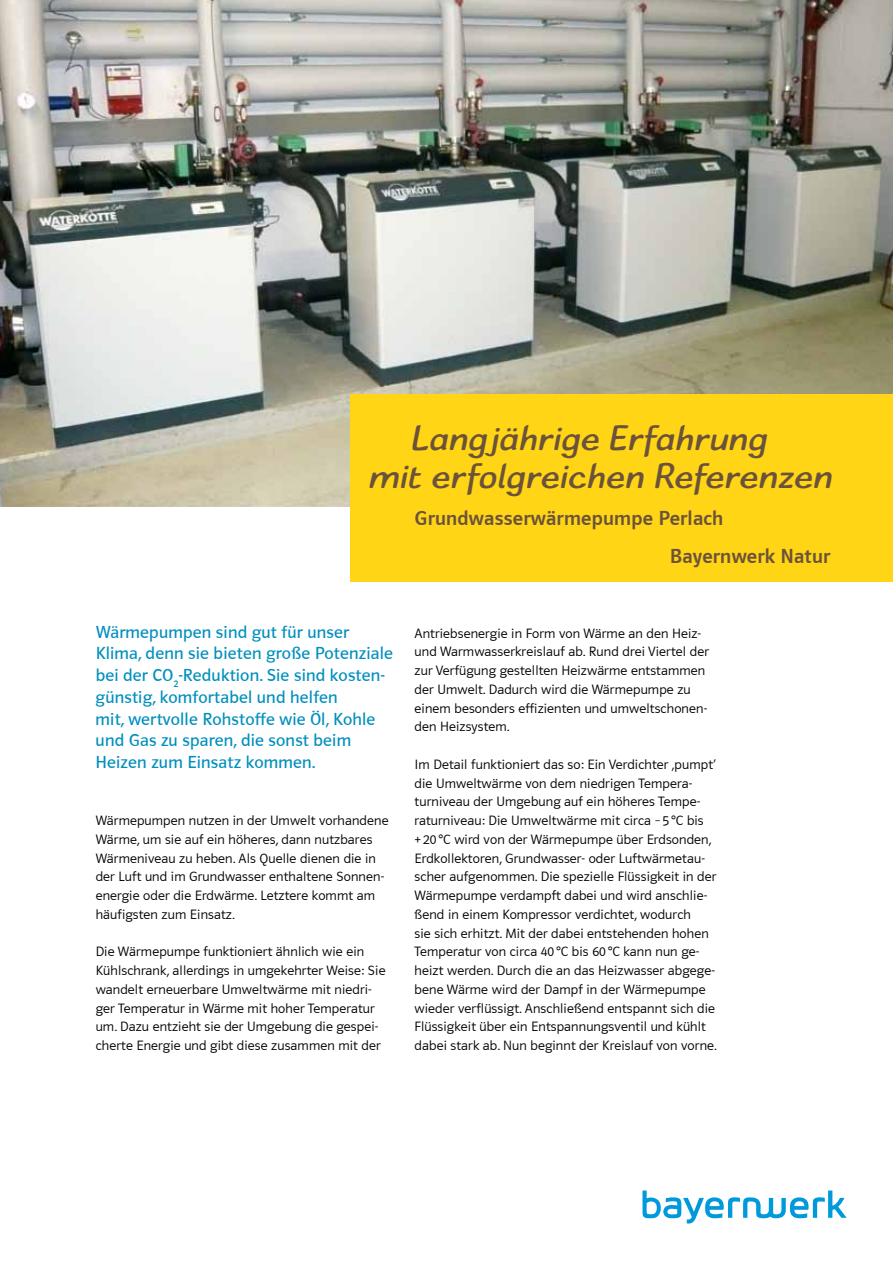
<style>
.page{position:relative;width:893px;height:1263px;background:#fff}
.page>*{position:absolute;margin:0;border:0;box-sizing:border-box;transform-origin:0 0}
.t1{font:33px/37.5px "E.ON";letter-spacing:.01em;color:#6b523a}
.t2{font:700 21px/37.5px "Polo 11 R Leicht";letter-spacing:.01em;color:#6b523a}
.t3{font:18px/21.8px "Polo 11 R";letter-spacing:.01em;color:#008fbe}
.t4{font:13.95px/18.8px "Polo 11 R Leicht";letter-spacing:.01em;color:#000}
</style>
<div class="page">
<svg style="left:642px;top:1190px;width:205px;height:33px"></svg>
<hr style="left:892px;top:1088px;width:1px;height:175px;background:#ffd516">
<img style="left:0;top:0;width:893px;height:506px">
<div style="left:351px;top:394px;width:542px;height:187px;background:#ffd516"></div>
<h1 class="t1" style="left:368px;top:421px;width:465px;text-indent:43px">Langjährige Erfahrung<br>mit erfolgreichen Referenzen</h1>
<h2 class="t2" style="left:670px;top:500px;width:162px;text-indent:-255px">Grundwasserwärmepumpe Perlach<br>Bayernwerk Natur</h2>
<p class="t3" style="left:96px;top:621px;width:299px">Wärmepumpen sind gut für unser Klima, denn sie bieten große Potenziale bei der CO<sub>2</sub>-Reduktion. Sie sind kosten&shy;günstig, komfortabel und helfen<br>mit, wertvolle Rohstoffe wie Öl, Kohle und Gas zu sparen, die sonst beim Heizen zum Einsatz kommen.</p>
<p class="t4" style="left:96px;top:811px;width:294px">Wärmepumpen nutzen in der Umwelt vorhandene Wärme, um sie auf ein höheres, dann nutzbares Wärmeniveau zu heben. Als Quelle dienen die in der Luft und im Grundwasser enthaltene Sonnen&shy;energie oder die Erdwärme. Letztere kommt am häufigsten zum Einsatz.</p>
<p class="t4" style="left:96px;top:942px;width:291px">Die Wärmepumpe funktioniert ähnlich wie ein Kühlschrank, allerdings in umgekehrter Weise: Sie wandelt erneuerbare Umweltwärme mit niedri&shy;ger Temperatur in Wärme mit hoher Temperatur um. Dazu entzieht sie der Umgebung die gespei&shy;cherte Energie und gibt diese zusammen mit der</p>
<p class="t4" style="left:415px;top:624px;width:296px">Antriebsenergie in Form von Wärme an den Heiz&shy;und Warmwasserkreislauf ab. Rund drei Viertel der zur Verfügung gestellten Heizwärme entstammen der Umwelt. Dadurch wird die Wärmepumpe zu einem besonders effizienten und umweltschonen&shy;den Heizsystem.</p>
<p class="t4" style="left:415px;top:755px;width:304px">Im Detail funktioniert das so: Ein Verdichter ‚pumpt’ die Umweltwärme von dem niedrigen Tempera&shy;turniveau der Umgebung auf ein höheres Tempe&shy;raturniveau: Die Umweltwärme mit circa – 5 °C bis<br>+ 20 °C wird von der Wärmepumpe über Erdsonden, Erdkollektoren, Grundwasser- oder Luftwärmetau&shy;scher aufgenommen. Die spezielle Flüssigkeit in der Wärmepumpe verdampft dabei und wird anschlie&shy;ßend in einem Kompressor verdichtet, wodurch<br>sie sich erhitzt. Mit der dabei entstehenden hohen Temperatur von circa 40 °C bis 60 °C kann nun ge&shy;heizt werden. Durch die an das Heizwasser abgege&shy;bene Wärme wird der Dampf in der Wärmepumpe wieder verflüssigt. Anschließend entspannt sich die Flüssigkeit über ein Entspannungsventil und kühlt dabei stark ab. Nun beginnt der Kreislauf von vorne.</p>
</div>
